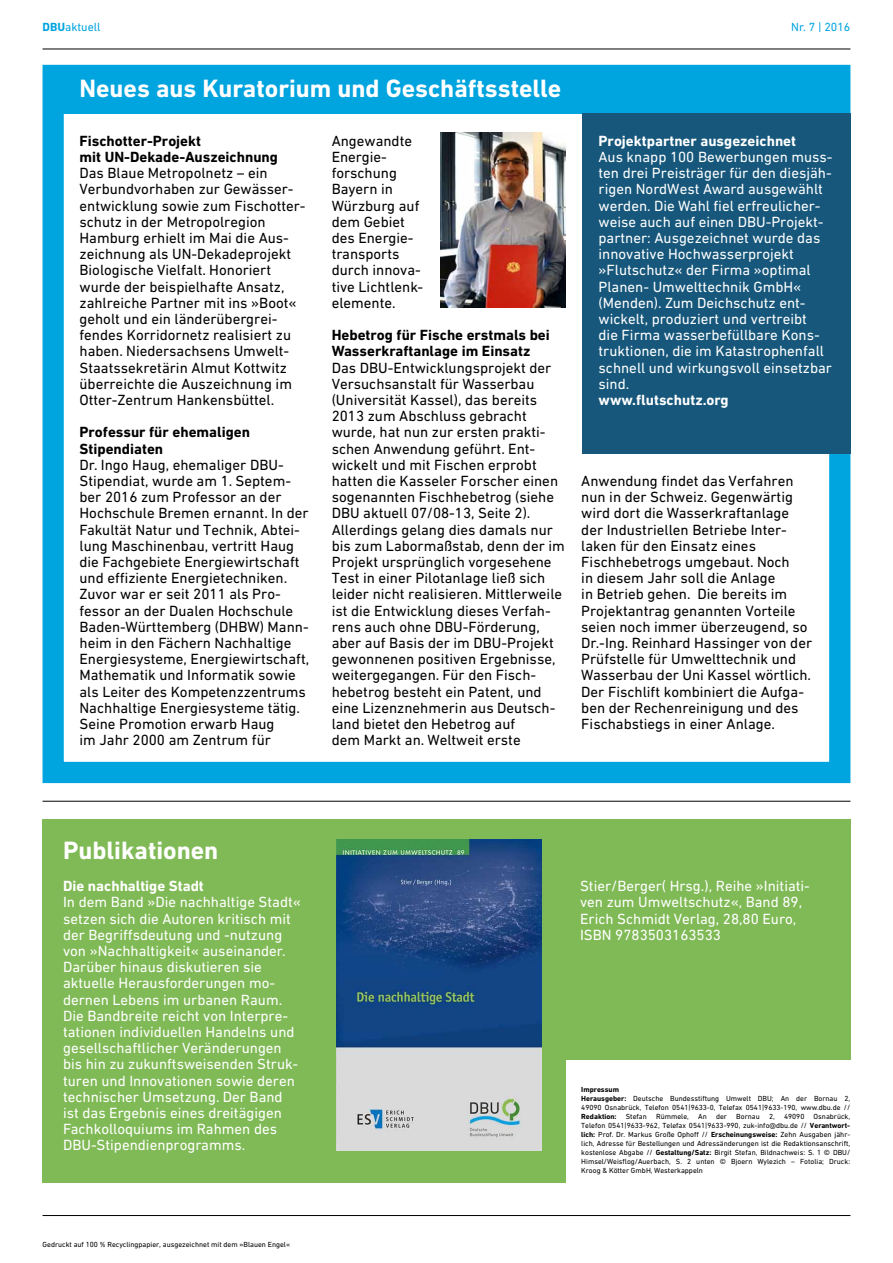
<style>
.page{position:relative;width:893px;height:1263px;background:#fff}
.page>*{position:absolute;margin:0;border:0;box-sizing:border-box;transform-origin:0 0}
.Überschrift_17pt_wei{font:700 25.5px "DIN Next W1 G";color:#fff}
.Text_10pt_schwarz{font:15px/16.2px "DIN Next W1 G";color:#000}
.Text_10pt_weiss{font:15px/16.2px "DIN Next W1 G";color:#fff}
.Überschrift_10pt_sch{font:700 15px/16.2px "DIN Next W1 G";color:#000}
.Überschrift_10pt_wei{font:700 15px "DIN Next W1 G";color:#fff}
.t1{font:12px "DIN Next W1 G";color:#00a4df}
.Impressum{font:7.5px/9px "DIN Next W1 G";color:#000;text-align:justify}
.Impressum-2{font:700 7.5px "DIN Next W1 G";color:#000}
.s1{font-weight:700}
</style>
<div class="page">
<div style="left:51px;top:81px;width:786px;height:32px;background:#00a4df"></div>
<div style="left:43px;top:819px;width:523px;height:364px;background:#80ba56"></div>
<div style="left:554px;top:819px;width:296px;height:240px;background:#80ba56"></div>
<div style="left:43px;top:65px;width:807px;height:718px;border:21px solid #00a4df"></div>
<div style="left:582px;top:113px;width:268px;height:341px;background:#16577b"></div>
<img style="left:440px;top:133px;width:126px;height:175px">
<img style="left:336px;top:839px;width:206px;height:311px">
<hr style="left:43px;top:49px;width:807px;height:1px;background:#000">
<hr style="left:43px;top:1215px;width:807px;height:1px;background:#000">
<hr style="left:43px;top:801px;width:807px;height:1px;background:#000">
<p class="t1" style="left:43px;top:20px;width:60px"><span class="s1">DBU</span>aktuell</p>
<p class="t1" style="left:791px;top:20px;width:61px">Nr. 7 | 2016</p>
<p class="Überschrift_17pt_wei" style="left:80px;top:74px;width:483px">Neues aus Kuratorium und Geschäftsstelle</p>
<h1 class="Überschrift_10pt_sch" style="left:80px;top:133px;width:200px">Fischotter-Projekt<br>mit UN-Dekade-Auszeichnung</h1>
<p class="Text_10pt_schwarz" style="left:80px;top:165px;width:226px">Das Blaue Metropolnetz – ein<br>Verbundvorhaben zur Gewässer&shy;entwicklung sowie zum Fischotter&shy;schutz in der Metropolregion<br>Hamburg erhielt im Mai die Aus&shy;zeichnung als UN-Dekadeprojekt<br>Biologische Vielfalt. Honoriert wurde der beispielhafte Ansatz, zahlreiche Partner mit ins »Boot« geholt und ein länderübergrei&shy;fendes Korridornetz realisiert zu haben. Niedersachsens Umwelt-<br>Staatssekretärin Almut Kottwitz überreichte die Auszeichnung im<br>Otter-Zentrum Hankensbüttel.</p>
<h1 class="Überschrift_10pt_sch" style="left:80px;top:424px;width:172px">Professur für ehemaligen<br>Stipendiaten</h1>
<p class="Text_10pt_schwarz" style="left:80px;top:456px;width:231px">Dr. Ingo Haug, ehemaliger DBU-<br>Stipendiat, wurde am 1. Septem&shy;ber 2016 zum Professor an der<br>Hochschule Bremen ernannt. In der<br>Fakultät Natur und Technik, Abtei&shy;lung Maschinenbau, vertritt Haug die Fachgebiete Energiewirtschaft und effiziente Energietechniken.<br>Zuvor war er seit 2011 als Pro&shy;fessor an der Dualen Hochschule<br>Baden-Württemberg (DHBW) Mann&shy;heim in den Fächern Nachhaltige<br>Energiesysteme, Energiewirtschaft,<br>Mathematik und Informatik sowie als Leiter des Kompetenzzentrums<br>Nachhaltige Energiesysteme tätig.<br>Seine Promotion erwarb Haug<br>im Jahr 2000 am Zentrum für</p>
<p class="Text_10pt_schwarz" style="left:332px;top:132px;width:93px">Angewandte<br>Energie&shy;forschung<br>Bayern in<br>Würzburg auf dem Gebiet des Energie&shy;transports durch innova&shy;tive Lichtlenk&shy;elemente.</p>
<h1 class="Überschrift_10pt_sch" style="left:332px;top:327px;width:220px">Hebetrog für Fische erstmals bei<br>Wasserkraftanlage im Einsatz</h1>
<p class="Text_10pt_schwarz" style="left:332px;top:359px;width:235px">Das DBU-Entwicklungsprojekt der Versuchsanstalt für Wasserbau (Universität Kassel), das bereits 2013 zum Abschluss gebracht wurde, hat nun zur ersten prakti&shy;schen Anwendung geführt. Ent&shy;wickelt und mit Fischen erprobt hatten die Kasseler Forscher einen sogenannten Fischhebetrog (siehe DBU aktuell 07/08-13, Seite 2).<br>Allerdings gelang dies damals nur bis zum Labormaßstab, denn der im Projekt ursprünglich vorgesehene Test in einer Pilotanlage ließ sich leider nicht realisieren. Mittlerweile ist die Entwicklung dieses Verfah&shy;rens auch ohne DBU-Förderung, aber auf Basis der im DBU-Projekt gewonnenen positiven Ergebnisse, weitergegangen. Für den Fisch&shy;hebetrog besteht ein Patent, und eine Lizenznehmerin aus Deutsch&shy;land bietet den Hebetrog auf<br>dem Markt an. Weltweit erste</p>
<p class="Überschrift_10pt_wei" style="left:599px;top:132px;width:199px">Projektpartner ausgezeichnet</p>
<p class="Text_10pt_weiss" style="left:599px;top:149px;width:236px">Aus knapp 100 Bewerbungen muss&shy;ten drei Preisträger für den diesjäh&shy;rigen NordWest Award ausgewählt werden. Die Wahl fiel erfreulicher&shy;weise auch auf einen DBU-Projekt&shy;partner: Ausgezeichnet wurde das innovative Hochwasserprojekt »Flutschutz« der Firma »optimal<br>Planen- Umwelttechnik GmbH« (Menden). Zum Deichschutz ent&shy;wickelt, produziert und vertreibt<br>die Firma wasserbefüllbare Kons&shy;truktionen, die im Katastrophenfall schnell und wirkungsvoll einsetzbar sind.</p>
<p class="Überschrift_10pt_wei" style="left:599px;top:391px;width:132px">www.flutschutz.org</p>
<p class="Text_10pt_schwarz" style="left:581px;top:473px;width:232px">Anwendung findet das Verfahren nun in der Schweiz. Gegenwärtig wird dort die Wasserkraftanlage der Industriellen Betriebe Inter&shy;laken für den Einsatz eines<br>Fischhebetrogs umgebaut. Noch<br>in diesem Jahr soll die Anlage<br>in Betrieb gehen. Die bereits im<br>Projektantrag genannten Vorteile seien noch immer überzeugend, so<br>Dr.-Ing. Reinhard Hassinger von der<br>Prüfstelle für Umwelttechnik und<br>Wasserbau der Uni Kassel wörtlich.<br>Der Fischlift kombiniert die Aufga&shy;ben der Rechenreinigung und des<br>Fischabstiegs in einer Anlage.</p>
<p class="Überschrift_17pt_wei" style="left:63px;top:835px;width:157px">Publikationen</p>
<h1 class="Überschrift_10pt_wei" style="left:63px;top:877px;width:142px">Die nachhaltige Stadt</h1>
<p class="Text_10pt_weiss" style="left:63px;top:894px;width:239px">In dem Band »Die nachhaltige Stadt« setzen sich die Autoren kritisch mit der Begriffsdeutung und -nutzung von »Nachhaltigkeit« auseinander.<br>Darüber hinaus diskutieren sie aktuelle Herausforderungen mo&shy;dernen Lebens im urbanen Raum.<br>Die Bandbreite reicht von Interpre&shy;tationen individuellen Handelns und gesellschaftlicher Veränderungen bis hin zu zukunftsweisenden Struk&shy;turen und Innovationen sowie deren technischer Umsetzung. Der Band ist das Ergebnis eines dreitägigen Fachkolloquiums im Rahmen des DBU-Stipendienprogramms.</p>
<p class="Impressum" style="left:43px;top:1240px;width:249px">Gedruckt auf 100 % Recyclingpapier, ausgezeichnet mit dem »Blauen Engel«</p>
<p class="Text_10pt_weiss" style="left:580px;top:878px;width:231px">Stier/Berger( Hrsg.), Reihe »Initiati&shy;ven zum Umweltschutz«, Band 89,<br>Erich Schmidt Verlag, 28,80 Euro,<br>ISBN 9783503163533</p>
<p class="Impressum-2" style="left:581px;top:1085px;width:39px">Impressum</p>
<p class="Impressum" style="left:581px;top:1093px;width:270px"><span class="s1">Herausgeber:</span> Deutsche Bundesstiftung Umwelt DBU; An der Bornau 2, 49090 Osnabrück, Telefon 0541|9633-0, Telefax 0541|9633-190, www.dbu.de // <span class="s1">Redaktion:</span> Stefan Rümmele, An der Bornau 2, 49090 Osnabrück, Telefon 0541|9633-962, Telefax 0541|9633-990, zuk-info@dbu.de // <span class="s1">Verantwort&shy;lich:</span> Prof. Dr. Markus Große Ophoff // <span class="s1">Erscheinungsweise:</span> Zehn Ausgaben jähr&shy;lich, Adresse für Bestellungen und Adressänderungen ist die Redaktionsanschrift, kostenlose Abgabe // <span class="s1">Gestaltung/Satz:</span> Birgit Stefan, Bildnachweis: S. 1 © DBU/ Himsel/Weisflog/Auerbach, S. 2 unten © Bjoern Wylezich – Fotolia; Druck:<br>Kroog &amp; Kötter GmbH, Westerkappeln</p>
</div>
